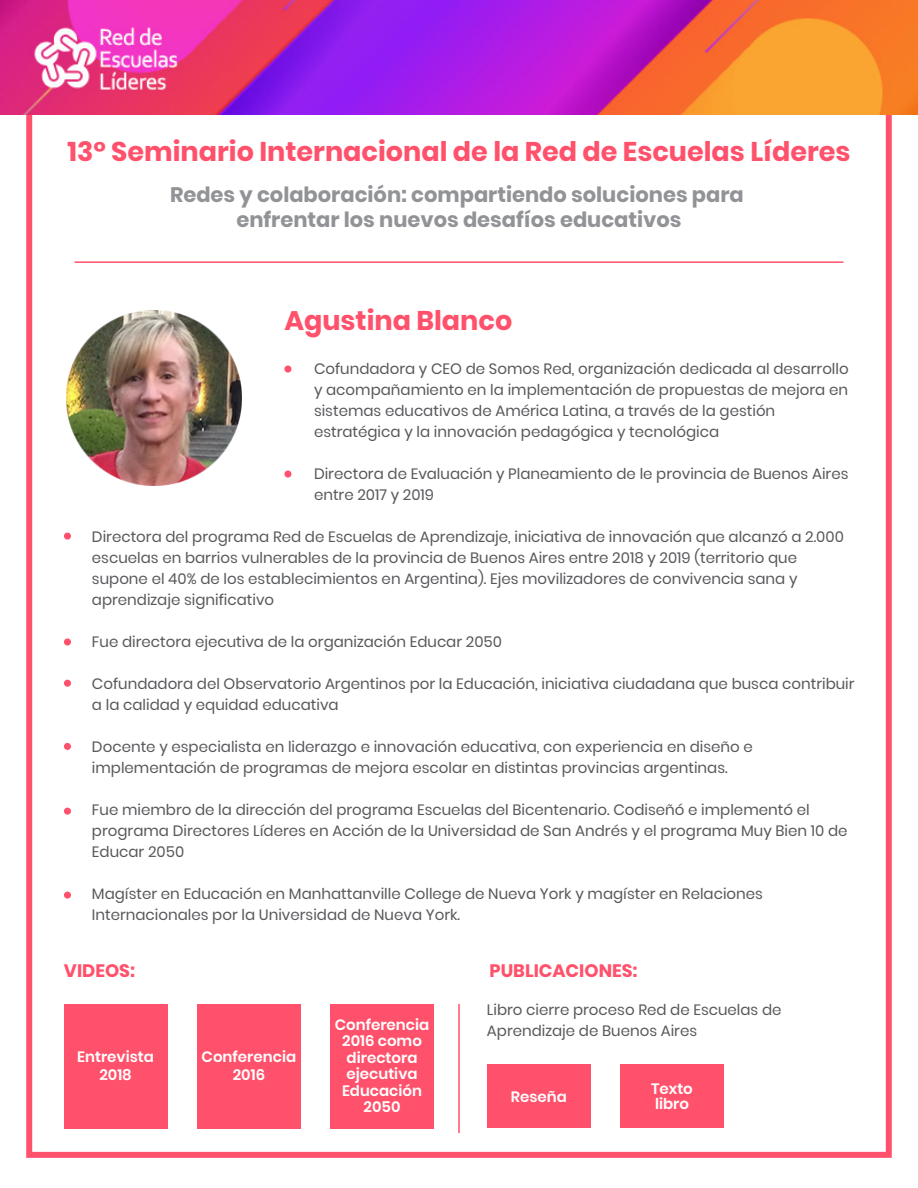
<style>
.page{position:relative;width:918px;height:1188px;background:#fff}
.page>*{position:absolute;margin:0;border:0;box-sizing:border-box;transform-origin:0 0}
.t1{font:700 27px "Poppins";color:#ff516b}
.t2{font:700 21px/25.2px "Poppins";color:#929396;text-align:center}
.t3{font:700 18px "Poppins";color:#ff516b}
.t4{font:15px/21px "Poppins";color:#57585b}
.t5{font:600 15px/16.5px "Poppins";color:#fff;text-align:center}
</style>
<div class="page">
<div style="left:26px;top:29px;width:866px;height:1129px;border:6px solid #ff516b"></div>
<img style="left:66px;top:310px;width:176px;height:176px">
<img style="left:0;top:0;width:918px;height:115px">
<hr style="left:75px;top:261px;width:768px;height:2px;background:#ff516b">
<hr style="left:458px;top:1004px;width:2px;height:129px;background:#ff516b">
<div style="left:284px;top:366px;width:7px;height:7px;background:#ff516b;border-radius:50%"></div>
<div style="left:284px;top:471px;width:7px;height:7px;background:#ff516b;border-radius:50%"></div>
<div style="left:64px;top:533px;width:7px;height:7px;background:#ff516b;border-radius:50%"></div>
<div style="left:64px;top:638px;width:7px;height:8px;background:#ff516b;border-radius:50%"></div>
<div style="left:64px;top:680px;width:7px;height:7px;background:#ff516b;border-radius:50%"></div>
<div style="left:64px;top:743px;width:7px;height:7px;background:#ff516b;border-radius:50%"></div>
<div style="left:64px;top:808px;width:7px;height:7px;background:#ff516b;border-radius:50%"></div>
<div style="left:64px;top:892px;width:7px;height:7px;background:#ff516b;border-radius:50%"></div>
<div style="left:64px;top:1004px;width:103px;height:125px;background:#ff516b"></div>
<div style="left:197px;top:1004px;width:103px;height:125px;background:#ff516b"></div>
<div style="left:330px;top:1004px;width:104px;height:125px;background:#ff516b"></div>
<div style="left:487px;top:1065px;width:103px;height:63px;background:#ff516b"></div>
<div style="left:620px;top:1065px;width:104px;height:63px;background:#ff516b"></div>
<h1 class="t1" style="left:67px;top:136px;width:785px">13° Seminario Internacional de la Red de Escuelas Líderes</h1>
<h2 class="t2" style="left:170px;top:182px;width:575px">Redes y colaboración: compartiendo soluciones para enfrentar los nuevos desafíos educativos</h2>
<h1 class="t1" style="left:284px;top:305px;width:229px">Agustina Blanco</h1>
<p class="t4" style="left:314px;top:358px;width:536px">Cofundadora y CEO de Somos Red, organización dedicada al desarrollo y acompañamiento en la implementación de propuestas de mejora en sistemas educativos de América Latina, a través de la gestión estratégica y la innovación pedagógica y tecnológica</p>
<p class="t4" style="left:314px;top:463px;width:536px">Directora de Evaluación y Planeamiento de le provincia de Buenos Aires entre 2017 y 2019</p>
<p class="t4" style="left:92px;top:526px;width:753px">Directora del programa Red de Escuelas de Aprendizaje, iniciativa de innovación que alcanzó a 2.000 escuelas en barrios vulnerables de la provincia de Buenos Aires entre 2018 y 2019 (territorio que supone el 40% de los establecimientos en Argentina). Ejes movilizadores de convivencia sana y aprendizaje significativo</p>
<p class="t4" style="left:92px;top:631px;width:412px">Fue directora ejecutiva de la organización Educar 2050</p>
<p class="t4" style="left:92px;top:673px;width:764px">Cofundadora del Observatorio Argentinos por la Educación, iniciativa ciudadana que busca contribuir a la calidad y equidad educativa</p>
<p class="t4" style="left:92px;top:736px;width:662px">Docente y especialista en liderazgo e innovación educativa, con experiencia en diseño e implementación de programas de mejora escolar en distintas provincias argentinas.</p>
<p class="t4" style="left:92px;top:799px;width:757px">Fue miembro de la dirección del programa Escuelas del Bicentenario. Codiseñó e implementó el programa Directores Líderes en Acción de la Universidad de San Andrés y el programa Muy Bien 10 de<br>Educar 2050</p>
<p class="t4" style="left:92px;top:883px;width:673px">Magíster en Educación en Manhattanville College de Nueva York y magíster en Relaciones<br>Internacionales por la Universidad de Nueva York.</p>
<p class="t3" style="left:64px;top:960px;width:73px">VIDEOS:</p>
<p class="t3" style="left:490px;top:960px;width:149px">PUBLICACIONES:</p>
<p class="t5" style="left:77px;top:1048px;width:78px;line-height:18px">Entrevista<br>2018</p>
<p class="t5" style="left:202px;top:1048px;width:96px;line-height:18px">Conferencia<br>2016</p>
<p class="t5" style="left:335px;top:1016px;width:96px">Conferencia<br>2016 como directora ejecutiva<br>Educación<br>2050</p>
<p class="t4" style="left:487px;top:999px;width:296px">Libro cierre proceso Red de Escuelas de<br>Aprendizaje de Buenos Aires</p>
<p class="t5" style="left:511px;top:1088px;width:58px">Reseña</p>
<p class="t5" style="left:651px;top:1082px;width:43px;line-height:15px;text-align:left">Texto libro</p>
</div>
